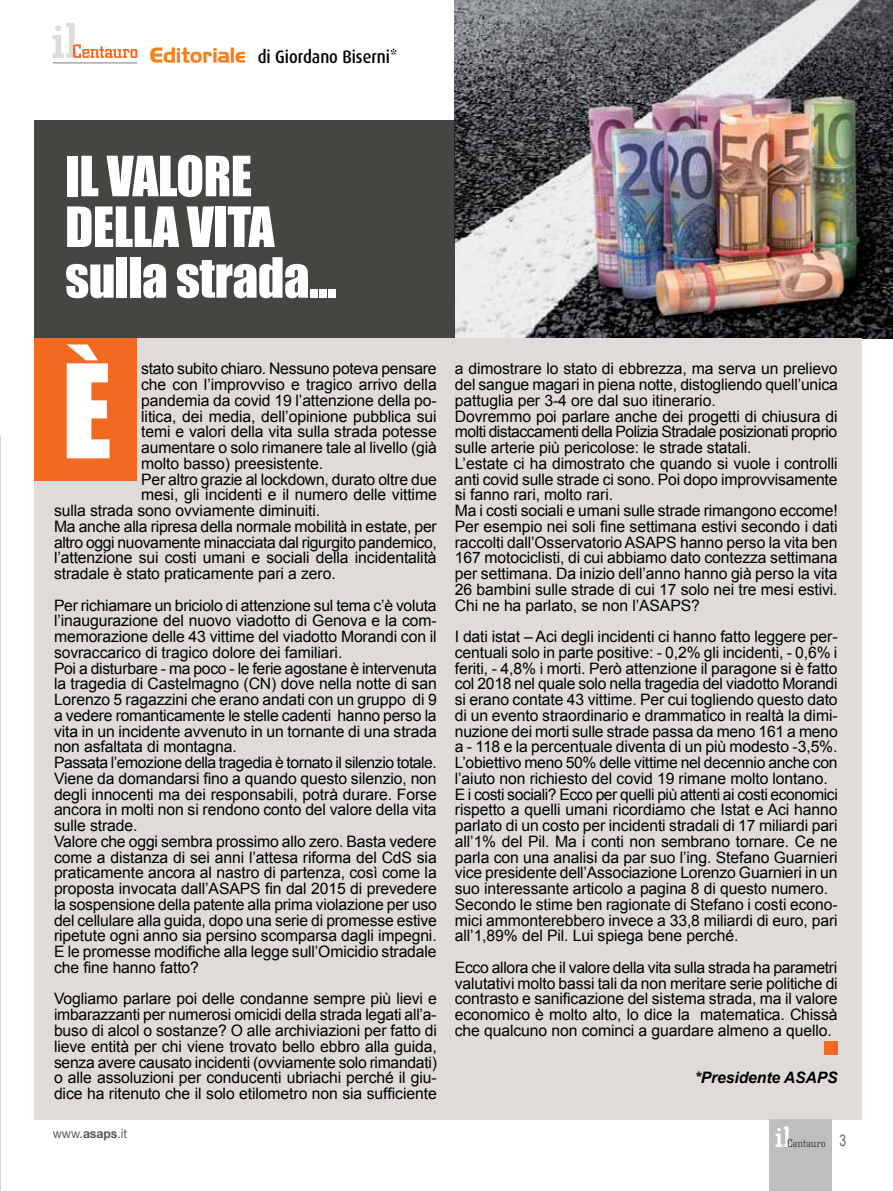
<style>
.page{position:relative;width:893px;height:1191px;background:#fff}
.page>*{position:absolute;margin:0;border:0;box-sizing:border-box;transform-origin:0 0}
.t1{font:51.3px/50.7px "Impact";letter-spacing:-.01em;color:#fff}
.t2{font:500 18px "Dax";color:#000;scale:.9 1}
.t3{font:15.75px/15.8px "Arial";letter-spacing:-.005em;color:#000}
.t4{font:15.75px "Arial";letter-spacing:-.025em;color:#000}
.t5{font:italic 700 15.75px "Arial";letter-spacing:-.005em;color:#000}
.t6{font:15.75px "Arial Narrow";color:#636466;scale:.95 1}
.t7{font:12.75px "Helvetica Neue";color:#58595b;scale:.95 1}
.s1{font-weight:700}
</style>
<div class="page">
<img style="left:455px;top:0;width:438px;height:338px">
<div style="left:34px;top:121px;width:421px;height:217px;background:#474542"></div>
<div style="left:34px;top:338px;width:827px;height:781px;background:#dedbd8"></div>
<svg style="left:52px;top:23px;width:85px;height:35px"></svg>
<svg style="left:150px;top:47px;width:95px;height:16px"></svg>
<hr style="left:53px;top:62px;width:84px;height:2px;background:#a7a9ac">
<div style="left:770px;top:1119px;width:62px;height:72px;background:#bcbec0"></div>
<svg style="left:776px;top:1126px;width:49px;height:21px"></svg>
<div style="left:34px;top:338px;width:103px;height:143px;background:#f26921"></div>
<svg style="left:67px;top:344px;width:43px;height:114px"></svg>
<div style="left:824px;top:1041px;width:14px;height:13px;background:#f26921"></div>
<p class="t2" style="left:258px;top:46px;width:156px">di Giordano Biserni*</p>
<h1 class="t1" style="left:65px;top:149px;width:273px">IL VALORE<br>DELLA VITA sulla strada...</h1>
<p class="t3" style="left:141px;top:361px;width:297px">stato subito chiaro. Nessuno poteva pensare</p>
<p class="t3" style="left:141px;top:377px;width:297px">che con l’improvviso e tragico arrivo della</p>
<p class="t3" style="left:141px;top:392px;width:297px">pandemia da covid 19 l’attenzione della po-</p>
<p class="t3" style="left:141px;top:408px;width:297px">litica, dei media, dell’opinione pubblica sui</p>
<p class="t3" style="left:141px;top:424px;width:297px">temi e valori della vita sulla strada potesse</p>
<p class="t3" style="left:141px;top:440px;width:297px">aumentare o solo rimanere tale al livello (già</p>
<p class="t3" style="left:141px;top:455px;width:183px">molto basso) preesistente.</p>
<p class="t3" style="left:141px;top:471px;width:297px">Per altro grazie al lockdown, durato oltre due</p>
<p class="t3" style="left:141px;top:487px;width:297px">mesi, gli incidenti e il numero delle vittime</p>
<p class="t3" style="left:54px;top:503px;width:268px">sulla strada sono ovviamente diminuiti.</p>
<p class="t3" style="left:54px;top:518px;width:384px">Ma anche alla ripresa della normale mobilità in estate, per</p>
<p class="t4" style="left:54px;top:532px;width:384px">altro oggi nuovamente minacciata dal rigurgito pandemico,</p>
<p class="t3" style="left:54px;top:550px;width:384px">l’attenzione sui costi umani e sociali della incidentalità</p>
<p class="t3" style="left:54px;top:566px;width:283px">stradale è stato praticamente pari a zero.</p>
<p class="t3" style="left:54px;top:597px;width:385px">Per richiamare un briciolo di attenzione sul tema c’è voluta l’inaugurazione del nuovo viadotto di Genova e la com&shy;memorazione delle 43 vittime del viadotto Morandi con il sovraccarico di tragico dolore dei familiari.<br>Poi a disturbare - ma poco - le ferie agostane è intervenuta la tragedia di Castelmagno (CN) dove nella notte di san Lorenzo 5 ragazzini che erano andati con un gruppo di 9 a vedere romanticamente le stelle cadenti hanno perso la vita in un incidente avvenuto in un tornante di una strada non asfaltata di montagna.<br>Passata l’emozione della tragedia è tornato il silenzio totale.<br>Viene da domandarsi fino a quando questo silenzio, non degli innocenti ma dei responsabili, potrà durare. Forse ancora in molti non si rendono conto del valore della vita sulle strade.<br>Valore che oggi sembra prossimo allo zero. Basta vedere come a distanza di sei anni l’attesa riforma del CdS sia praticamente ancora al nastro di partenza, così come la proposta invocata dall’ASAPS fin dal 2015 di prevedere la sospensione della patente alla prima violazione per uso del cellulare alla guida, dopo una serie di promesse estive ripetute ogni anno sia persino scomparsa dagli impegni.<br>E le promesse modifiche alla legge sull’Omicidio stradale che fine hanno fatto?</p>
<p class="t3" style="left:54px;top:991px;width:384px;text-align:justify">Vogliamo parlare poi delle condanne sempre più lievi e imbarazzanti per numerosi omicidi della strada legati all’a&shy;buso di alcol o sostanze? O alle archiviazioni per fatto di lieve entità per chi viene trovato bello ebbro alla guida, senza avere causato incidenti (ovviamente solo rimandati) o alle assoluzioni per conducenti ubriachi perché il giu&shy;dice ha ritenuto che il solo etilometro non sia sufficiente</p>
<p class="t3" style="left:455px;top:361px;width:385px">a dimostrare lo stato di ebbrezza, ma serva un prelievo del sangue magari in piena notte, distogliendo quell’unica pattuglia per 3-4 ore dal suo itinerario.<br>Dovremmo poi parlare anche dei progetti di chiusura di molti distaccamenti della Polizia Stradale posizionati proprio sulle arterie più pericolose: le strade statali.<br>L’estate ci ha dimostrato che quando si vuole i controlli anti covid sulle strade ci sono. Poi dopo improvvisamente si fanno rari, molto rari.<br>Ma i costi sociali e umani sulle strade rimangono eccome!<br>Per esempio nei soli fine settimana estivi secondo i dati raccolti dall’Osservatorio ASAPS hanno perso la vita ben 167 motociclisti, di cui abbiamo dato contezza settimana per settimana. Da inizio dell’anno hanno già perso la vita 26 bambini sulle strade di cui 17 solo nei tre mesi estivi.<br>Chi ne ha parlato, se non l’ASAPS?</p>
<p class="t3" style="left:455px;top:629px;width:385px">I dati istat – Aci degli incidenti ci hanno fatto leggere per&shy;centuali solo in parte positive: - 0,2% gli incidenti, - 0,6% i feriti, - 4,8% i morti. Però attenzione il paragone si è fatto col 2018 nel quale solo nella tragedia del viadotto Morandi si erano contate 43 vittime. Per cui togliendo questo dato di un evento straordinario e drammatico in realtà la dimi&shy;nuzione dei morti sulle strade passa da meno 161 a meno a - 118 e la percentuale diventa di un più modesto -3,5%.<br>L’obiettivo meno 50% delle vittime nel decennio anche con l’aiuto non richiesto del covid 19 rimane molto lontano.<br>E i costi sociali? Ecco per quelli più attenti ai costi economici rispetto a quelli umani ricordiamo che Istat e Aci hanno parlato di un costo per incidenti stradali di 17 miliardi pari all’1% del Pil. Ma i conti non sembrano tornare. Ce ne parla con una analisi da par suo l’ing. Stefano Guarnieri vice presidente dell’Associazione Lorenzo Guarnieri in un suo interessante articolo a pagina 8 di questo numero.<br>Secondo le stime ben ragionate di Stefano i costi econo&shy;mici ammonterebbero invece a 33,8 miliardi di euro, pari all’1,89% del Pil. Lui spiega bene perché.</p>
<p class="t3" style="left:455px;top:959px;width:384px;text-align:justify">Ecco allora che il valore della vita sulla strada ha parametri valutativi molto bassi tali da non meritare serie politiche di contrasto e sanificazione del sistema strada, ma il valore economico è molto alto, lo dice la matematica. Chissà che qualcuno non cominci a guardare almeno a quello.</p>
<p class="t5" style="left:695px;top:1067px;width:144px">*Presidente ASAPS</p>
<p class="t7" style="left:53px;top:1126px;width:80px">www.<span class="s1">asaps</span>.it</p>
<p class="t6" style="left:840px;top:1128px;width:9px">3</p>
</div>
